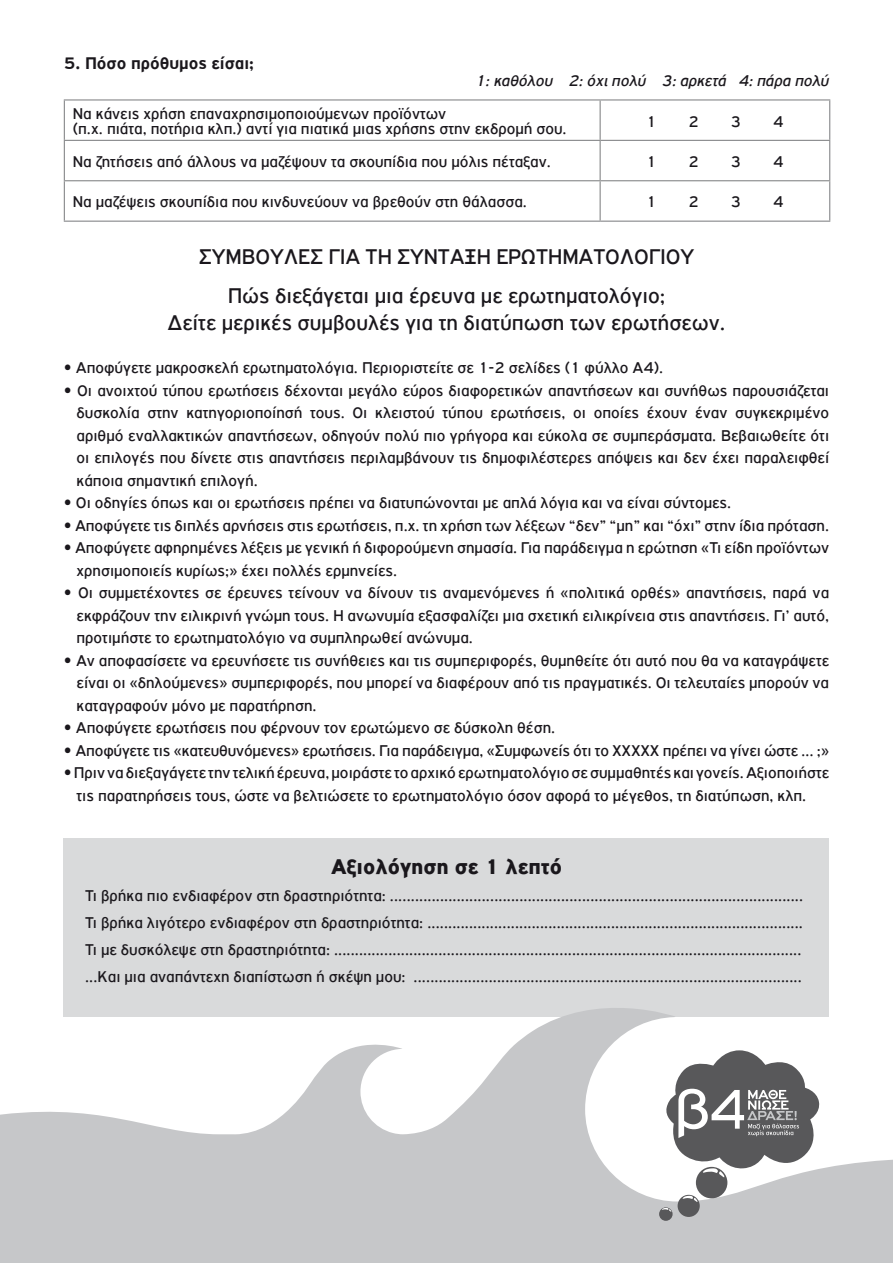
<style>
.page{position:relative;width:893px;height:1263px;background:#fff}
.page>*{position:absolute;margin:0;border:0;box-sizing:border-box;transform-origin:0 0}
.t1{font:59.4px "PF Highway Gothic Extended";color:#fff}
.t2{font:22.5px/27px "PF Highway Gothic";color:#1a171c;text-align:center}
.t3{font:900 22.5px "PF Highway Gothic";color:#1a171c}
.t4{font:700 18px "PF Highway Gothic";color:#1a171c}
.t5{font:16.5px/22.5px "PF Highway Gothic";color:#1a171c;text-align:justify}
.t6{font:italic 16.5px "PF Highway Gothic";color:#1a171c}
.s1{font-weight:900}
</style>
<div class="page">
<div style="left:64px;top:838px;width:765px;height:178px;background:#d9dadb"></div>
<svg style="left:0;top:980px;width:893px;height:283px;fill:#c6c7c9"></svg>
<div style="left:696px;top:1167px;width:31px;height:31px;background:#58585a;border-radius:50%"></div>
<div style="left:678px;top:1195px;width:22px;height:22px;background:#58585a;border-radius:50%"></div>
<svg style="left:682px;top:1196px;width:16px;height:6px"></svg>
<div style="left:659px;top:1207px;width:14px;height:14px;background:#58585a;border-radius:50%"></div>
<svg style="left:662px;top:1208px;width:9px;height:4px"></svg>
<hr style="left:64px;top:99px;width:536px;height:2px;background:#87888a">
<hr style="left:64px;top:101px;width:1px;height:39px;background:#87888a">
<hr style="left:600px;top:99px;width:230px;height:2px;background:#87888a">
<hr style="left:600px;top:101px;width:1px;height:39px;background:#87888a">
<hr style="left:829px;top:101px;width:1px;height:39px;background:#87888a">
<hr style="left:64px;top:140px;width:536px;height:1px;background:#87888a">
<hr style="left:64px;top:141px;width:1px;height:39px;background:#87888a">
<hr style="left:600px;top:140px;width:230px;height:1px;background:#87888a">
<hr style="left:600px;top:141px;width:1px;height:39px;background:#87888a">
<hr style="left:829px;top:141px;width:1px;height:39px;background:#87888a">
<hr style="left:64px;top:180px;width:536px;height:1px;background:#87888a">
<hr style="left:64px;top:181px;width:1px;height:40px;background:#87888a">
<hr style="left:600px;top:180px;width:230px;height:1px;background:#87888a">
<hr style="left:600px;top:181px;width:1px;height:40px;background:#87888a">
<hr style="left:829px;top:181px;width:1px;height:40px;background:#87888a">
<hr style="left:64px;top:221px;width:536px;height:1px;background:#87888a">
<hr style="left:600px;top:221px;width:230px;height:1px;background:#87888a">
<svg style="left:664px;top:1050px;width:157px;height:127px"></svg>
<p class="t4" style="left:64px;top:54px;width:192px">5. Πόσο πρόθυμος είσαι;</p>
<p class="t6" style="left:476px;top:72px;width:355px">1: καθόλου 2: όχι πολύ 3: αρκετά 4: πάρα πολύ</p>
<p class="t5" style="left:73px;top:106px;width:495px;line-height:15px">Να κάνεις χρήση επαναχρησιμοποιούμενων προϊόντων<br>(π.χ. πιάτα, ποτήρια κλπ.) αντί για πιατικά μιας χρήσης στην εκδρομή σου.</p>
<p class="t5" style="left:646px;top:110px;width:12px">1</p>
<p class="t5" style="left:689px;top:110px;width:12px">2</p>
<p class="t5" style="left:731px;top:110px;width:12px">3</p>
<p class="t5" style="left:773px;top:110px;width:12px">4</p>
<p class="t5" style="left:73px;top:150px;width:480px">Να ζητήσεις από άλλους να μαζέψουν τα σκουπίδια που μόλις πέταξαν.</p>
<p class="t5" style="left:646px;top:150px;width:12px">1</p>
<p class="t5" style="left:689px;top:150px;width:12px">2</p>
<p class="t5" style="left:731px;top:150px;width:12px">3</p>
<p class="t5" style="left:773px;top:150px;width:12px">4</p>
<p class="t5" style="left:73px;top:191px;width:456px">Να μαζέψεις σκουπίδια που κινδυνεύουν να βρεθούν στη θάλασσα.</p>
<p class="t5" style="left:646px;top:191px;width:12px">1</p>
<p class="t5" style="left:689px;top:191px;width:12px">2</p>
<p class="t5" style="left:731px;top:191px;width:12px">3</p>
<p class="t5" style="left:773px;top:191px;width:12px">4</p>
<h2 class="t2" style="left:199px;top:243px;width:213px">Συμ βουλές για τη σύντα</h2>
<h2 class="t2" style="left:464px;top:243px;width:87px">ξη ερωτηματο</h2>
<h2 class="t2" style="left:620px;top:243px;width:27px">λογίο</h2>
<h2 class="t2" style="left:680px;top:243px;width:15px">υ</h2>
<h2 class="t2" style="left:168px;top:282px;width:559px">Πώς διεξάγεται μια έρευνα με ερωτηματολόγιο;<br>Δείτε μερικές συμβουλές για τη διατύπωση των ερωτήσεων.</h2>
<p class="t5" style="left:64px;top:357px;width:601px"><span class="s1">•</span> Αποφύγετε μακροσκελή ερωτηματολόγια. Περιοριστείτε σε 1-2 σελίδες (1 φύλλο Α4).</p>
<p class="t5" style="left:77px;top:379px;width:754px;text-indent:-13px"><span class="s1">•</span> Οι ανοιχτού τύπου ερωτήσεις δέχονται μεγάλο εύρος διαφορετικών απαντήσεων και συνήθως παρουσιάζεται δυσκολία στην κατηγοριοποίησή τους. Οι κλειστού τύπου ερωτήσεις, οι οποίες έχουν έναν συγκεκριμένο αριθμό εναλλακτικών απαντήσεων, οδηγούν πολύ πιο γρήγορα και εύκολα σε συμπεράσματα. Βεβαιωθείτε ότι οι επιλογές που δίνετε στις απαντήσεις περιλαμβάνουν τις δημοφιλέστερες απόψεις και δεν έχει παραλειφθεί κάποια σημαντική επιλογή.</p>
<p class="t5" style="left:64px;top:492px;width:669px"><span class="s1">•</span> Οι οδηγίες όπως και οι ερωτήσεις πρέπει να διατυπώνονται με απλά λόγια και να είναι σύντομες.</p>
<p class="t5" style="left:64px;top:514px;width:767px"><span class="s1">•</span> Αποφύγετε τις διπλές αρνήσεις στις ερωτήσεις, π.χ. τη χρήση των λέξεων “δεν” “μη” και “όχι” στην ίδια πρόταση.</p>
<p class="t5" style="left:77px;top:537px;width:754px;text-indent:-13px"><span class="s1">•</span> Αποφύγετε αφηρημένες λέξεις με γενική ή διφορούμενη σημασία. Για παράδειγμα η ερώτηση «Τι είδη προϊόντων χρησιμοποιείς κυρίως;» έχει πολλές ερμηνείες.</p>
<p class="t5" style="left:77px;top:582px;width:754px;text-indent:-13px"><span class="s1">•</span> Οι συμμετέχοντες σε έρευνες τείνουν να δίνουν τις αναμενόμενες ή «πολιτικά ορθές» απαντήσεις, παρά να εκφράζουν την ειλικρινή γνώμη τους. Η ανωνυμία εξασφαλίζει μια σχετική ειλικρίνεια στις απαντήσεις. Γι’ αυτό, προτιμήστε το ερωτηματολόγιο να συμπληρωθεί ανώνυμα.</p>
<p class="t5" style="left:77px;top:649px;width:754px;text-indent:-13px"><span class="s1">•</span> Αν αποφασίσετε να ερευνήσετε τις συνήθειες και τις συμπεριφορές, θυμηθείτε ότι αυτό που θα να καταγράψετε είναι οι «δηλούμενες» συμπεριφορές, που μπορεί να διαφέρουν από τις πραγματικές. Οι τελευταίες μπορούν να καταγραφούν μόνο με παρατήρηση.</p>
<p class="t5" style="left:64px;top:717px;width:493px"><span class="s1">•</span> Αποφύγετε ερωτήσεις που φέρνουν τον ερωτώμενο σε δύσκολη θέση.</p>
<p class="t5" style="left:64px;top:739px;width:767px"><span class="s1">•</span> Αποφύγετε τις «κατευθυνόμενες» ερωτήσεις. Για παράδειγμα, «Συμφωνείς ότι το ΧΧΧΧΧ πρέπει να γίνει ώστε … ;»</p>
<p class="t5" style="left:77px;top:762px;width:754px;text-indent:-13px"><span class="s1">•</span> Πριν να διεξαγάγετε την τελική έρευνα, μοιράστε το αρχικό ερωτηματολόγιο σε συμμαθητές και γονείς. Αξιοποιήστε τις παρατηρήσεις τους, ώστε να βελτιώσετε το ερωτηματολόγιο όσον αφορά το μέγεθος, τη διατύπωση, κλπ.</p>
<h2 class="t3" style="left:331px;top:854px;width:232px">Αξιολόγηση σε 1 λεπτό</h2>
<p class="t5" style="left:85px;top:882px;width:720px;line-height:27px">Τι βρήκα πιο ενδιαφέρον στη δραστηριότητα: ...................................................................................................<br>Τι βρήκα λιγότερο ενδιαφέρον στη δραστηριότητα: ..........................................................................................<br>Τι με δυσκόλεψε στη δραστηριότητα: ................................................................................................................ ...Και μια αναπάντεχη διαπίστωση ή σκέψη μου: .............................................................................................</p>
<h1 class="t1" style="left:675px;top:1077px;width:72px">β4</h1>
</div>
